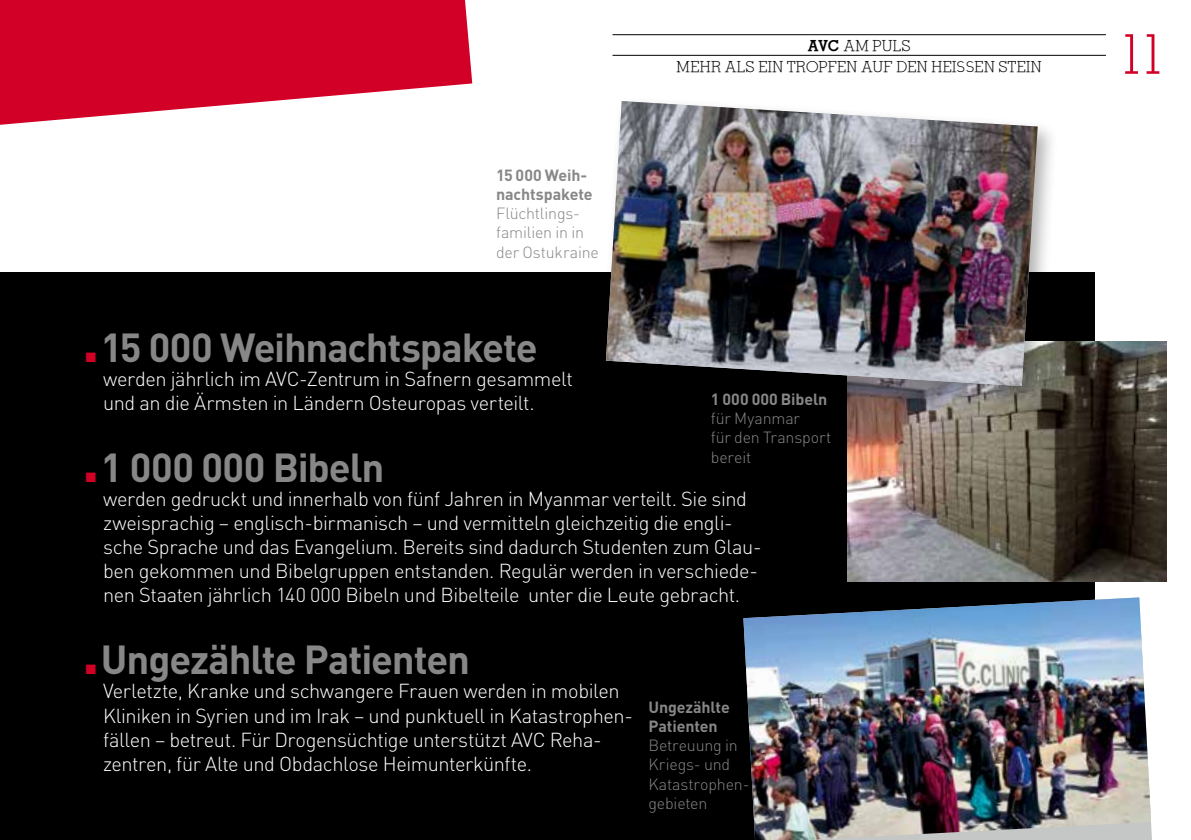
<style>
.page{position:relative;width:1191px;height:840px;background:#fff}
.page>*{position:absolute;margin:0;border:0;box-sizing:border-box;transform-origin:0 0}
.t1{font:300 56px "Memphis";color:#d20027}
.t2{font:700 40px "DINOT";letter-spacing:-.03em;color:#868786}
.t3{font:300 20px/24px "DINOT";letter-spacing:-.02em;color:#fff}
.t4{font:300 16px/19.2px "DINOT";letter-spacing:-.01em;color:#868786}
.t5{font:700 16px/19.2px "DINOT";letter-spacing:-.01em;color:#868786}
.t6{font:300 15px/20.6px "Memphis";letter-spacing:.02em;color:#000;text-align:center}
.s1{font-weight:700}
.s2{font-family:"DINOT"}
</style>
<div class="page">
<div style="left:0;top:272px;width:1094px;height:567px;background:#000"></div>
<hr style="left:612px;top:34px;width:494px;height:1px;background:#000">
<hr style="left:612px;top:55px;width:494px;height:1px;background:#000">
<svg style="left:0;top:0;width:472px;height:125px;fill:#d20027"></svg>
<img style="left:743px;top:597px;width:408px;height:242px">
<img style="left:847px;top:341px;width:319px;height:240px">
<div style="left:599px;top:94px;width:459px;height:313px;background:#000;opacity:.3"></div>
<img style="left:606px;top:101px;width:431px;height:285px">
<p class="t5" style="left:496px;top:165px;width:98px">15 000 Weih&shy;nachtspakete</p>
<p class="t4" style="left:496px;top:203px;width:104px">Flüchtlings&shy;familien in in der Ostukraine</p>
<p class="t6" style="left:676px;top:35px;width:366px"><span class="s1">AVC</span> AM PULS<br>MEHR ALS EIN TROPFEN AUF DEN HEI<span class="s2">SS</span>EN STEIN</p>
<h2 class="t2" style="left:101px;top:320px;width:438px">15 000 Weihnachtspakete</h2>
<p class="t3" style="left:103px;top:366px;width:471px">werden jährlich im AVC-Zentrum in Safnern gesammelt und an die Ärmsten in Ländern Osteuropas verteilt.</p>
<h2 class="t2" style="left:101px;top:440px;width:285px">1 000 000 Bibeln</h2>
<p class="t3" style="left:103px;top:486px;width:660px">werden gedruckt und innerhalb von fünf Jahren in Myanmar verteilt. Sie sind zweisprachig – englisch-birmanisch – und vermitteln gleichzeitig die engli&shy;sche Sprache und das Evangelium. Bereits sind dadurch Studenten zum Glau&shy;ben gekommen und Bibelgruppen entstanden. Regulär werden in verschiede&shy;nen Staaten jährlich 140 000 Bibeln und Bibelteile unter die Leute gebracht.</p>
<h2 class="t2" style="left:101px;top:632px;width:371px">Ungezählte Patienten</h2>
<p class="t3" style="left:103px;top:678px;width:531px">Verletzte, Kranke und schwangere Frauen werden in mobilen Kliniken in Syrien und im Irak – und punktuell in Katastrophen&shy;fällen – betreut. Für Drogensüchtige unterstützt AVC Reha&shy;zentren, für Alte und Obdachlose Heimunterkünfte.</p>
<p class="t5" style="left:711px;top:389px;width:118px">1 000 000 Bibeln</p>
<p class="t4" style="left:711px;top:408px;width:122px">für Myanmar<br>für den Transport bereit</p>
<p class="t5" style="left:648px;top:696px;width:83px">Ungezählte<br>Patienten</p>
<p class="t4" style="left:648px;top:734px;width:103px">Betreuung in<br>Kriegs- und<br>Katastrophen&shy;gebieten</p>
<h1 class="t1" style="left:1117px;top:20px;width:51px">11</h1>
</div>
